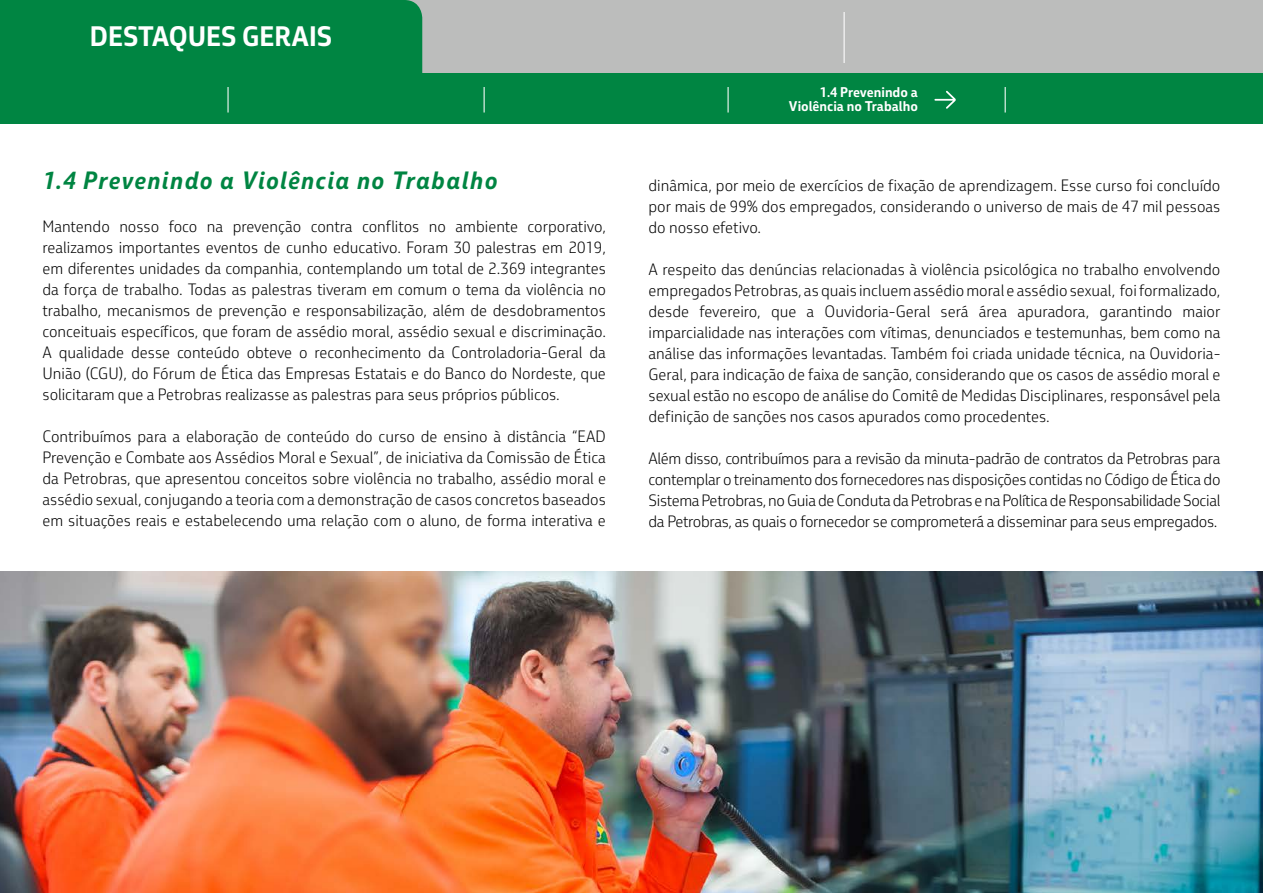
<style>
.page{position:relative;width:1263px;height:893px;background:#fff}
.page>*{position:absolute;margin:0;border:0;box-sizing:border-box;transform-origin:0 0}
.t1{font:700 27px "Petrobras Sans";color:#fff}
.t2{font:italic 700 24px "Petrobras Sans";letter-spacing:.05em;color:#008542}
.t3{font:300 15.75px/21px "Petrobras Sans";color:#000;text-align:justify}
.t4{font:700 13.5px/13.5px "Petrobras Sans";color:#fff;text-align:right}
</style>
<div class="page">
<div style="left:830px;top:0;width:433px;height:74px;background:#bcbdbc"></div>
<div style="left:26px;top:0;width:818px;height:124px;background:#bcbdbc;border-radius:18px"></div>
<div style="left:0;top:0;width:422px;height:74px;background:#008542"></div>
<div style="left:0;top:74px;width:1263px;height:50px;background:#008542"></div>
<svg style="left:934px;top:91px;width:22px;height:18px"></svg>
<hr style="left:843px;top:12px;width:2px;height:51px;background:#fff">
<hr style="left:227px;top:87px;width:2px;height:26px;background:#fff">
<svg style="left:484px;top:87px;width:1px;height:26px"></svg>
<hr style="left:727px;top:87px;width:2px;height:26px;background:#fff">
<svg style="left:1005px;top:87px;width:1px;height:26px"></svg>
<img style="left:0;top:572px;width:1263px;height:321px">
<h1 class="t1" style="left:90px;top:19px;width:244px">DESTAQUES GERAIS</h1>
<h2 class="t2" style="left:43px;top:165px;width:457px">1.4 Prevenindo a Violência no Trabalho</h2>
<p class="t3" style="left:43px;top:216px;width:565px">Mantendo nosso foco na prevenção contra conflitos no ambiente corporativo, realizamos importantes eventos de cunho educativo. Foram 30 palestras em 2019, em diferentes unidades da companhia, contemplando um total de 2.369 integrantes da força de trabalho. Todas as palestras tiveram em comum o tema da violência no trabalho, mecanismos de prevenção e responsabilização, além de desdobramentos conceituais específicos, que foram de assédio moral, assédio sexual e discriminação.<br>A qualidade desse conteúdo obteve o reconhecimento da Controladoria-Geral da União (CGU), do Fórum de Ética das Empresas Estatais e do Banco do Nordeste, que solicitaram que a Petrobras realizasse as palestras para seus próprios públicos.</p>
<p class="t3" style="left:43px;top:426px;width:565px">Contribuímos para a elaboração de conteúdo do curso de ensino à distância “EAD Prevenção e Combate aos Assédios Moral e Sexual”, de iniciativa da Comissão de Ética da Petrobras, que apresentou conceitos sobre violência no trabalho, assédio moral e assédio sexual, conjugando a teoria com a demonstração de casos concretos baseados em situações reais e estabelecendo uma relação com o aluno, de forma interativa e</p>
<p class="t4" style="left:789px;top:85px;width:130px">1.4 Prevenindo a<br>Violência no Trabalho</p>
<p class="t3" style="left:648px;top:175px;width:573px">dinâmica, por meio de exercícios de fixação de aprendizagem. Esse curso foi concluído por mais de 99% dos empregados, considerando o universo de mais de 47 mil pessoas do nosso efetivo.</p>
<p class="t3" style="left:648px;top:259px;width:573px">A respeito das denúncias relacionadas à violência psicológica no trabalho envolvendo empregados Petrobras, as quais incluem assédio moral e assédio sexual, foi formalizado, desde fevereiro, que a Ouvidoria-Geral será área apuradora, garantindo maior imparcialidade nas interações com vítimas, denunciados e testemunhas, bem como na análise das informações levantadas. Também foi criada unidade técnica, na Ouvidoria-Geral, para indicação de faixa de sanção, considerando que os casos de assédio moral e sexual estão no escopo de análise do Comitê de Medidas Disciplinares, responsável pela definição de sanções nos casos apurados como procedentes.</p>
<p class="t3" style="left:648px;top:448px;width:573px">Além disso, contribuímos para a revisão da minuta-padrão de contratos da Petrobras para contemplar o treinamento dos fornecedores nas disposições contidas no Código de Ética do Sistema Petrobras, no Guia de Conduta da Petrobras e na Política de Responsabilidade Social da Petrobras, as quais o fornecedor se comprometerá a disseminar para seus empregados.</p>
</div>
